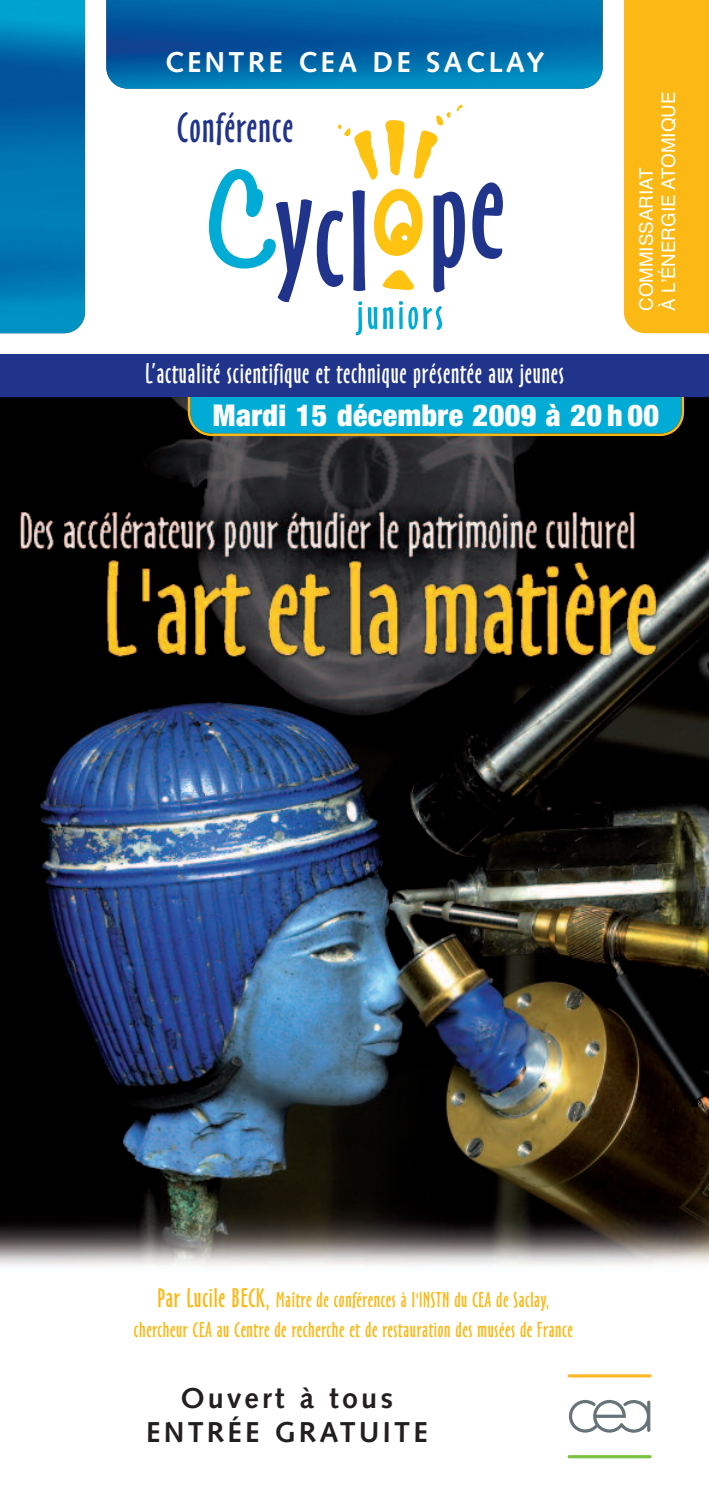
<style>
.page{position:relative;width:709px;height:1489px;background:#fff}
.page>*{position:absolute;margin:0;border:0;box-sizing:border-box;transform-origin:0 0}
.t1{font:39.5px "Oz Handicraft BT";letter-spacing:.03em;color:#20348b}
.t2{font:900 condensed 30px "Helvetica Neue";letter-spacing:.015em;color:#fff}
.t3{font:700 28.75px/34.5px "Syntax";letter-spacing:.11em;color:#231f20;text-align:center}
.t4{font:700 28.75px "Syntax";letter-spacing:.11em;color:#fff}
.t5{font:26.25px "Oz Handicraft BT";letter-spacing:.03em;color:#fff}
.t6{font:20px/30px "Oz Handicraft BT";letter-spacing:.03em;color:#fcb814;text-align:center}
.t7{font:18.75px/22.5px "Helvetica";color:#fff}
.s1{font-size:25px}
</style>
<div class="page">
<img style="left:0;top:397px;width:708px;height:869px">
<div style="left:624px;top:0;width:85px;height:333px;background:#fcb814"></div>
<img style="left:0;top:0;width:85px;height:333px">
<img style="left:106px;top:0;width:496px;height:89px">
<svg style="left:188px;top:397px;width:496px;height:39px;background:#11a9c4"></svg>
<svg style="left:567px;top:1374px;width:84px;height:3px"></svg>
<svg style="left:567px;top:1455px;width:84px;height:3px"></svg>
<svg style="left:569px;top:1399px;width:81px;height:33px"></svg>
<div style="left:0;top:354px;width:709px;height:43px;background:#20348b"></div>
<svg style="left:472px;top:182px;width:31px;height:77px"></svg>
<svg style="left:209px;top:105px;width:256px;height:230px"></svg>
<h3 class="t4" style="left:165px;top:50px;width:381px">CENTRE CEA DE SACLAY</h3>
<h1 class="t1" style="left:177px;top:112px;width:117px">Conférence</h1>
<h3 class="t5" style="left:145px;top:363px;width:420px">L’actualité scientifique et technique présentée aux jeunes</h3>
<p class="t7" style="left:635px;top:311px;width:221px;rotate:-90deg">COMMISSARIAT<br>À LʼÉNERGIE ATOMIQUE</p>
<h2 class="t2" style="left:213px;top:405px;width:448px">Mardi 15 décembre 2009 à 20 h 00</h2>
<p class="t6" style="left:134px;top:1286px;width:440px"><span class="s1">Par Lucile BECK,</span> Maître de conférences à l'INSTN du CEA de Saclay, chercheur CEA au Centre de recherche et de restauration des musées de France</p>
<h3 class="t3" style="left:146px;top:1383px;width:283px">Ouvert à tous<br>ENTRÉE GRATUITE</h3>
</div>
